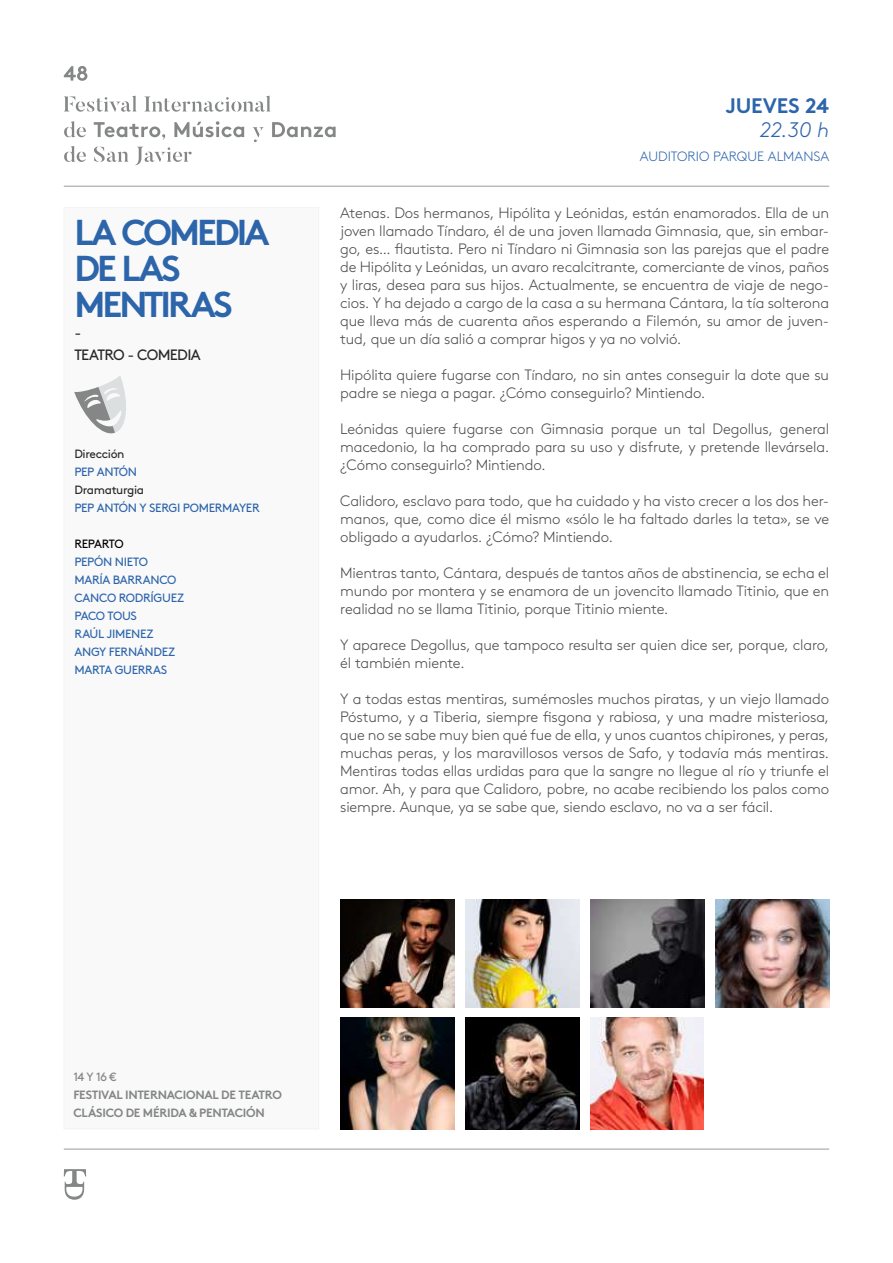
<style>
.page{position:relative;width:893px;height:1263px;background:#fff}
.page>*{position:absolute;margin:0;border:0;box-sizing:border-box;transform-origin:0 0}
.t1{font:700 36px/36px "Brown Std";letter-spacing:-.08em;color:#2d65ab}
.t2{font:700 21px "Brown Std";letter-spacing:-.01em;color:#2d65ab}
.t3{font:italic 300 21px "Brown Std";color:#2d65ab}
.t4{font:300 15px/18px "Brown Std";letter-spacing:-.01em;color:#4b4b4d;text-align:justify}
.t5{font:15px "Brown Std";letter-spacing:-.05em;color:#282829}
.t6{font:300 13.5px "Brown Std";color:#2d65ab}
.t7{font:12px/18px "Brown Std";letter-spacing:-.025em;color:#2d65ab}
.t8{font:700 12px/18px "Brown Std";letter-spacing:-.025em;color:#848786}
.t9{font:12px "Brown Std";letter-spacing:-.03em;color:#282829}
.t10{font:12px "Brown Std";letter-spacing:-.04em;color:#000}
.t11{font:12px "Brown Std";color:#848786}
</style>
<div class="page">
<div style="left:64px;top:207px;width:255px;height:922px;background:#f9f9f9"></div>
<hr style="left:64px;top:1149px;width:765px;height:1px;background:#000">
<hr style="left:64px;top:186px;width:765px;height:1px;background:#000">
<svg style="left:64px;top:1169px;width:22px;height:31px"></svg>
<svg style="left:64px;top:66px;width:23px;height:15px"></svg>
<svg style="left:64px;top:96px;width:72px;height:16px"></svg>
<svg style="left:144px;top:96px;width:126px;height:16px"></svg>
<svg style="left:64px;top:121px;width:22px;height:16px"></svg>
<svg style="left:94px;top:122px;width:72px;height:18px"></svg>
<svg style="left:174px;top:121px;width:70px;height:16px"></svg>
<svg style="left:253px;top:127px;width:11px;height:15px"></svg>
<svg style="left:272px;top:122px;width:64px;height:15px"></svg>
<svg style="left:64px;top:146px;width:22px;height:16px"></svg>
<svg style="left:94px;top:147px;width:34px;height:15px"></svg>
<svg style="left:135px;top:147px;width:57px;height:18px"></svg>
<svg style="left:74px;top:376px;width:52px;height:58px"></svg>
<img style="left:466px;top:900px;width:113px;height:107px">
<img style="left:340px;top:900px;width:114px;height:107px">
<img style="left:340px;top:1017px;width:114px;height:112px">
<img style="left:716px;top:900px;width:113px;height:107px">
<img style="left:466px;top:1017px;width:113px;height:112px">
<img style="left:591px;top:900px;width:113px;height:107px">
<img style="left:591px;top:1017px;width:112px;height:112px">
<h1 class="t1" style="left:74px;top:214px;width:197px">LA COMEDIA<br>DE LAS<br>MENTIRAS</h1>
<p class="t5" style="left:74px;top:324px;width:8px">-</p>
<p class="t5" style="left:74px;top:346px;width:128px">TEATRO - COMEDIA</p>
<p class="t9" style="left:74px;top:447px;width:52px">DIRECCIÓN</p>
<p class="t7" style="left:74px;top:463px;width:64px">PEP ANTÓN</p>
<p class="t9" style="left:74px;top:483px;width:71px">DRAMATURGIA</p>
<p class="t7" style="left:74px;top:499px;width:187px">PEP ANTÓN Y SERGI POMERMAYER</p>
<p class="t10" style="left:74px;top:537px;width:51px">REPARTO</p>
<p class="t7" style="left:74px;top:553px;width:16px">PEPÓN</p>
<p class="t7" style="left:115px;top:553px;width:16px">NIETO</p>
<p class="t7" style="left:74px;top:571px;width:18px">MARÍA</p>
<p class="t7" style="left:113px;top:571px;width:9px">BARRANCO</p>
<p class="t7" style="left:74px;top:589px;width:18px">CANCO</p>
<p class="t7" style="left:119px;top:589px;width:16px">RODRÍGUEZ</p>
<p class="t7" style="left:74px;top:607px;width:16px">PACO</p>
<p class="t7" style="left:74px;top:607px;width:48px;text-indent:33px">TOUS<br>RAÚL JIMENEZ<br>ANGY</p>
<p class="t7" style="left:109px;top:643px;width:14px">FERN</p>
<p class="t7" style="left:137px;top:643px;width:16px">ÁNDEZ</p>
<p class="t7" style="left:74px;top:661px;width:18px">MARTA</p>
<p class="t7" style="left:115px;top:661px;width:17px">GUERRAS</p>
<h2 class="t2" style="left:725px;top:92px;width:105px">JUEVES 24</h2>
<h2 class="t3" style="left:760px;top:117px;width:71px">22.30 h</h2>
<p class="t6" style="left:640px;top:148px;width:191px">AUDITORIO PARQUE ALMANSA</p>
<p class="t4" style="left:340px;top:204px;width:490px">Atenas. Dos hermanos, Hipólita y Leónidas, están enamorados. Ella de un joven llamado Tíndaro, él de una joven llamada Gimnasia, que, sin embar&shy;go, es... flautista. Pero ni Tíndaro ni Gimnasia son las parejas que el padre de Hipólita y Leónidas, un avaro recalcitrante, comerciante de vinos, paños y liras, desea para sus hijos. Actualmente, se encuentra de viaje de nego&shy;cios. Y ha dejado a cargo de la casa a su hermana Cántara, la tía solterona que lleva más de cuarenta años esperando a Filemón, su amor de juven&shy;tud, que un día salió a comprar higos y ya no volvió.</p>
<p class="t4" style="left:340px;top:366px;width:490px">Hipólita quiere fugarse con Tíndaro, no sin antes conseguir la dote que su padre se niega a pagar. ¿Cómo conseguirlo? Mintiendo.</p>
<p class="t4" style="left:340px;top:420px;width:490px">Leónidas quiere fugarse con Gimnasia porque un tal Degollus, general macedonio, la ha comprado para su uso y disfrute, y pretende llevársela. ¿Cómo conseguirlo? Mintiendo.</p>
<p class="t4" style="left:340px;top:492px;width:490px">Calidoro, esclavo para todo, que ha cuidado y ha visto crecer a los dos her&shy;manos, que, como dice él mismo «sólo le ha faltado darles la teta», se ve obligado a ayudarlos. ¿Cómo? Mintiendo.</p>
<p class="t4" style="left:340px;top:564px;width:490px">Mientras tanto, Cántara, después de tantos años de abstinencia, se echa el mundo por montera y se enamora de un jovencito llamado Titinio, que en realidad no se llama Titinio, porque Titinio miente.</p>
<p class="t4" style="left:340px;top:636px;width:490px">Y aparece Degollus, que tampoco resulta ser quien dice ser, porque, claro, él también miente.</p>
<p class="t4" style="left:340px;top:690px;width:491px">Y a todas estas mentiras, sumémosles muchos piratas, y un viejo llamado Póstumo, y a Tiberia, siempre fisgona y rabiosa, y una madre misteriosa, que no se sabe muy bien qué fue de ella, y unos cuantos chipirones, y peras, muchas peras, y los maravillosos versos de Safo, y todavía más mentiras.<br>Mentiras todas ellas urdidas para que la sangre no llegue al río y triunfe el amor. Ah, y para que Calidoro, pobre, no acabe recibiendo los palos como siempre. Aunque, ya se sabe que, siendo esclavo, no va a ser fácil.</p>
<p class="t11" style="left:73px;top:1069px;width:45px">14 Y 16 €</p>
<p class="t8" style="left:73px;top:1085px;width:210px">FESTIVAL INTERNACIONAL DE TEATRO<br>CLÁSICO DE MÉRIDA &amp; PENTACIÓN</p>
</div>
